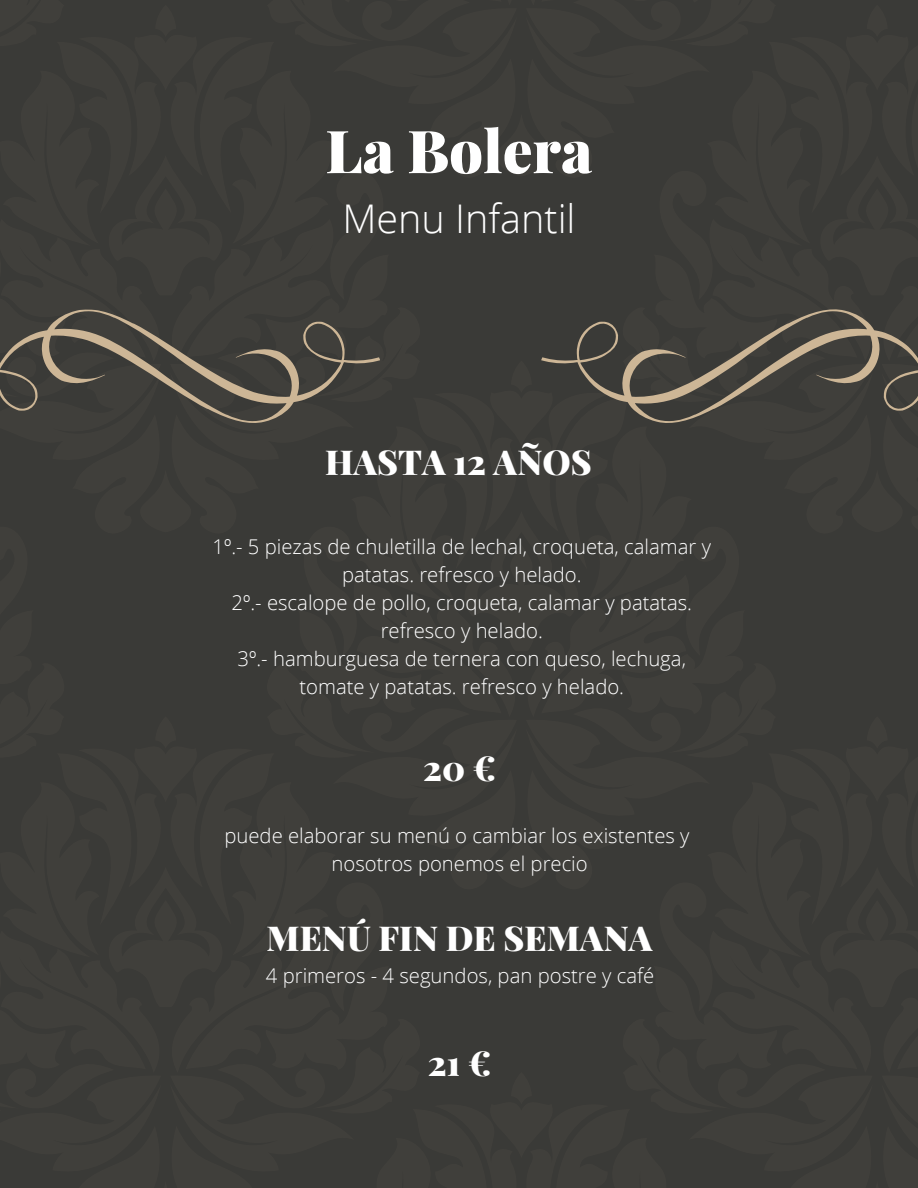
<style>
.page{position:relative;width:918px;height:1188px;background:#3a3a37}
.page>*{position:absolute;margin:0;border:0;box-sizing:border-box;transform-origin:0 0}
.t1{font:900 59.25px "Playfair Display";color:#fff}
.t2{font:300 39.6px "Open Sans";color:#fff}
.t3{font:900 34.35px "Playfair Display";color:#fff}
.t4{font:300 20.25px/28.2px "Open Sans";color:#fff;text-align:center}
</style>
<div class="page">
<h1 class="t1" style="left:326px;top:109px;width:269px">La Bolera</h1>
<h2 class="t2" style="left:342px;top:191px;width:235px">Menu Infantil</h2>
<h3 class="t3" style="left:325px;top:438px;width:268px">HASTA 12 AÑOS</h3>
<p class="t4" style="left:212px;top:532px;width:500px">1º.- 5 piezas de chuletilla de lechal, croqueta, calamar y patatas. refresco y helado.<br>2º.- escalope de pollo, croqueta, calamar y patatas. refresco y helado.<br>3º.- hamburguesa de ternera con queso, lechuga, tomate y patatas. refresco y helado.</p>
<h3 class="t3" style="left:423px;top:744px;width:74px">20 €</h3>
<p class="t4" style="left:224px;top:821px;width:467px">puede elaborar su menú o cambiar los existentes y nosotros ponemos el precio</p>
<h3 class="t3" style="left:267px;top:913px;width:387px">MENÚ FIN DE SEMANA</h3>
<p class="t4" style="left:266px;top:961px;width:390px">4 primeros - 4 segundos, pan postre y café</p>
<h3 class="t3" style="left:428px;top:1038px;width:65px">21 €</h3>
</div>
